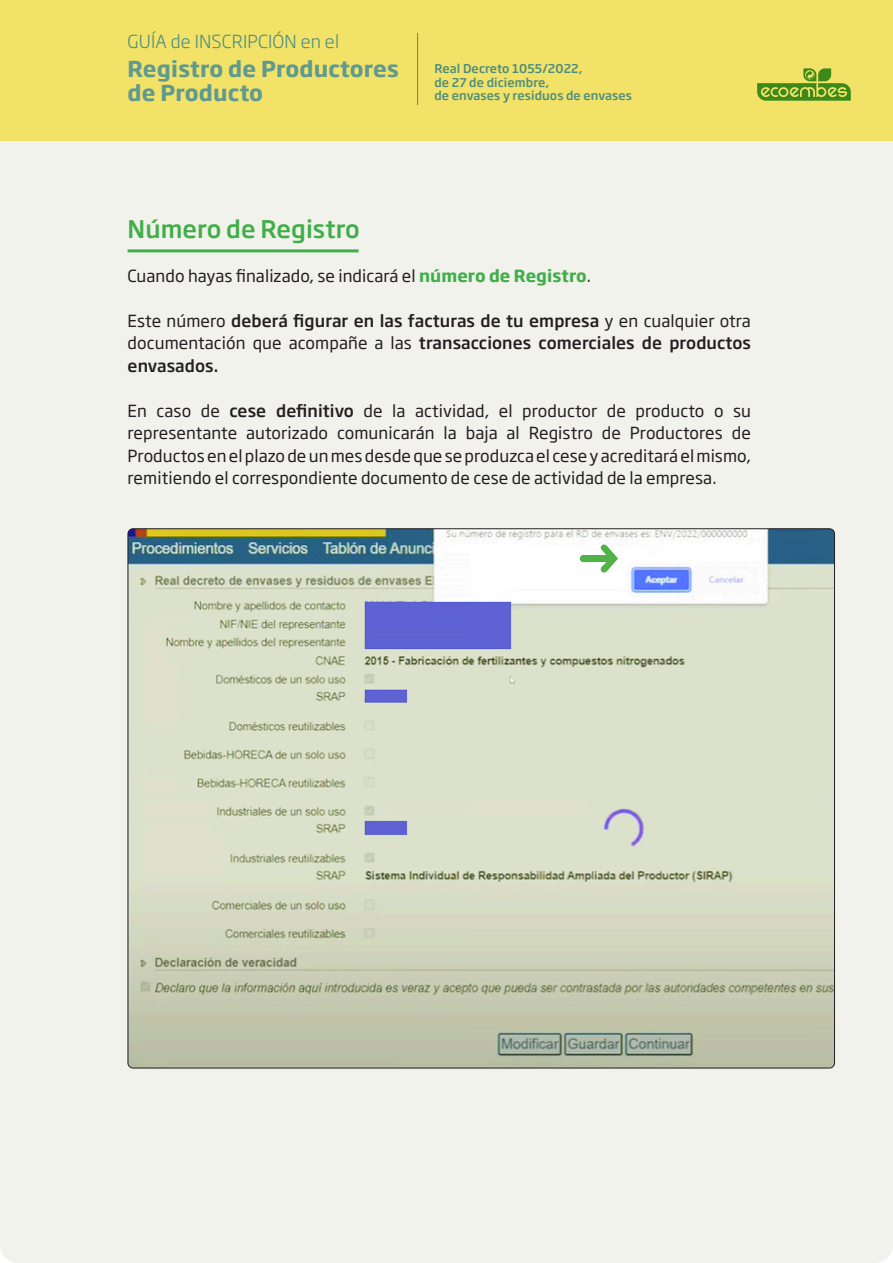
<style>
.page{position:relative;width:893px;height:1263px;background:#f2f2ec}
.page>*{position:absolute;margin:0;border:0;box-sizing:border-box;transform-origin:0 0}
.t1{font:500 24px "Soho Gothic Pro";letter-spacing:.005em;color:#40ae49}
.t2{font:700 21.6px/23.7px "Soho Gothic Pro";letter-spacing:.01em;color:#5f9990}
.t3{font:300 17.7px "Soho Gothic Pro";letter-spacing:.01em;color:#4b8d82}
.t4{font:16.5px/22.5px "Soho Gothic Pro";letter-spacing:.005em;color:#231f20;text-align:justify}
.t5{font:500 16.5px/22.5px "Soho Gothic Pro";letter-spacing:.005em;color:#231f20;text-align:justify}
.t6{font:500 12px/13.5px "Soho Gothic Pro";letter-spacing:.01em;color:#4b8d82}
.s1{font-weight:700;color:#40ae49}
.s2{font-weight:400}
.s3{font-weight:500}
</style>
<div class="page">
<div style="left:0;top:0;width:893px;height:140px;background:#f2e267"></div>
<svg style="left:757px;top:68px;width:94px;height:33px"></svg>
<hr style="left:417px;top:33px;width:1px;height:72px;background:#4b8d82">
<img style="left:128px;top:530px;width:705px;height:538px">
<svg style="left:577px;top:542px;width:44px;height:33px"></svg>
<hr style="left:128px;top:249px;width:231px;height:3px;background:#40ae49">
<p class="t3" style="left:128px;top:28px;width:213px">GUÍA de INSCRIPCIÓN en el</p>
<h2 class="t2" style="left:128px;top:56px;width:273px">Registro de Productores de Producto</h2>
<p class="t6" style="left:434px;top:62px;width:199px">Real Decreto 1055/2022,<br>de 27 de diciembre,<br>de envases y residuos de envases</p>
<p class="t1" style="left:128px;top:210px;width:234px">Número de Registro</p>
<p class="t4" style="left:128px;top:263px;width:465px">Cuando hayas finalizado, se indicará el <span class="s1">número de Registro</span>.</p>
<p class="t5" style="left:128px;top:308px;width:625px"><span class="s2">Este número</span> deberá figurar en las facturas de tu empresa <span class="s2">y en cualquier otra documentación que acompañe a las</span> transacciones comerciales de productos envasados.</p>
<p class="t4" style="left:128px;top:398px;width:625px">En caso de <span class="s3">cese definitivo</span> de la actividad, el productor de producto o su representante autorizado comunicarán la baja al Registro de Productores de Productos en el plazo de un mes desde que se produzca el cese y acreditará el mismo, remitiendo el correspondiente documento de cese de actividad de la empresa.</p>
</div>
